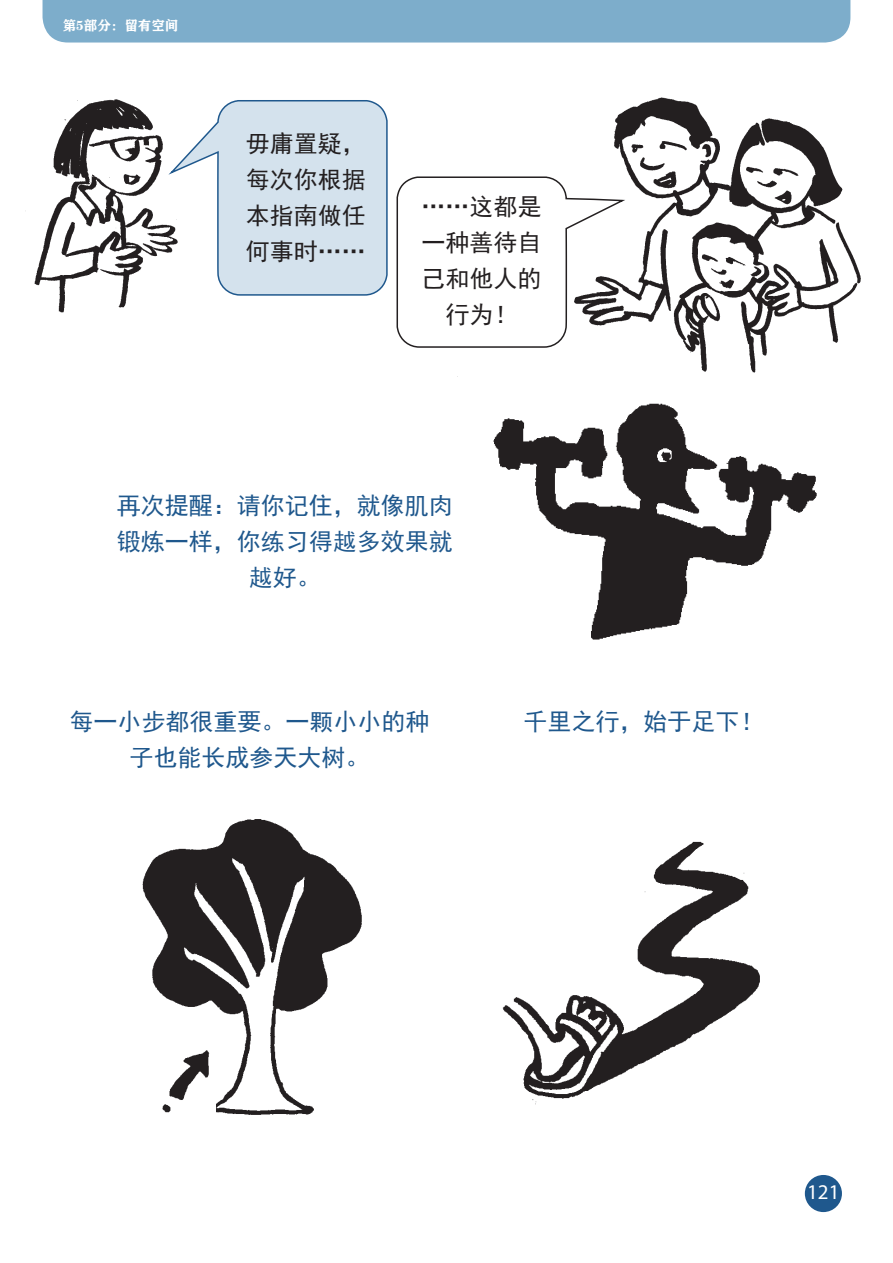
<style>
.page{position:relative;width:893px;height:1263px;background:#fff}
.page>*{position:absolute;margin:0;border:0;box-sizing:border-box;transform-origin:0 0}
.t1{font:24px/36px "Sim Hei";color:#1f588d;text-align:center}
.t2{font:24px/36px "Sim Hei";color:#231f20;text-align:justify}
.t3{font:21px "Myriad Pro";color:#fff}
.t4{font:13.5px "FZCHSJW GB1 0";color:#fff}
</style>
<div class="page">
<div style="left:805px;top:1175px;width:37px;height:37px;background:#1f588d;border-radius:50%"></div>
<img style="left:493px;top:403px;width:324px;height:237px">
<img style="left:25px;top:97px;width:836px;height:280px">
<img style="left:142px;top:819px;width:220px;height:296px">
<img style="left:502px;top:841px;width:258px;height:264px">
<svg style="left:164px;top:99px;width:225px;height:197px"></svg>
<svg style="left:395px;top:176px;width:230px;height:173px"></svg>
<div style="left:43px;top:0;width:807px;height:43px;background:#7dadcb"></div>
<p class="t4" style="left:63px;top:17px;width:117px">第5部分：留有空间</p>
<p class="t2" style="left:246px;top:126px;width:121px">毋庸置疑，每次你根据本指南做任何事时……</p>
<p class="t2" style="left:422px;top:188px;width:121px;text-align:center">……这都是一种善待自己和他人的行为！</p>
<p class="t1" style="left:117px;top:488px;width:337px">再次提醒：请你记住，就像肌肉锻炼一样，你练习得越多效果就越好。</p>
<p class="t1" style="left:69px;top:703px;width:362px">每一小步都很重要。一颗小小的种子也能长成参天大树。</p>
<p class="t1" style="left:523px;top:703px;width:241px">千里之行，始于足下！</p>
<p class="t3" style="left:807px;top:1179px;width:34px">121</p>
</div>
